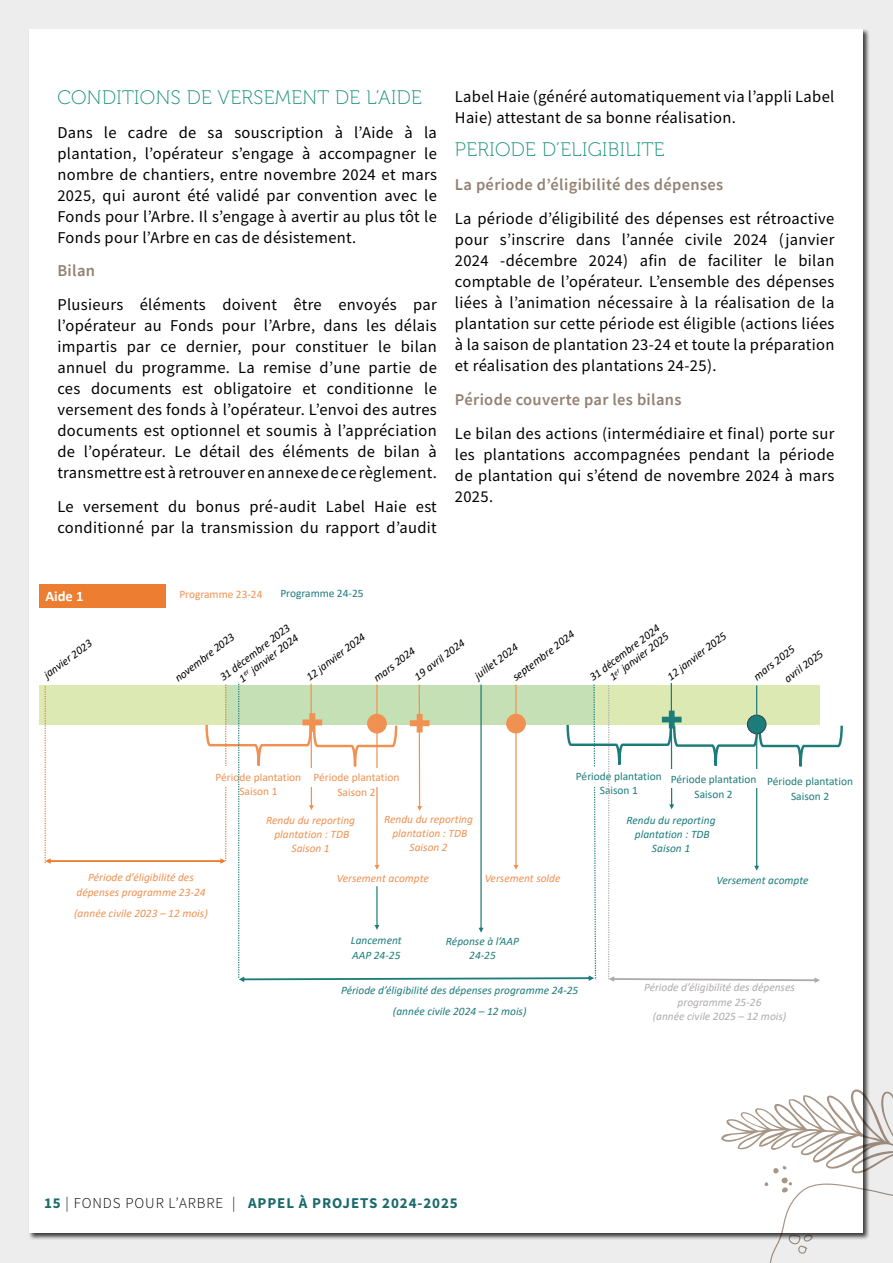
<style>
.page{position:relative;width:893px;height:1263px;background:#ededed}
.page>*{position:absolute;margin:0;border:0;box-sizing:border-box;transform-origin:0 0}
.t1{font:19.5px "Museo 100";letter-spacing:.02em;color:#118d74}
.t2{font:16.5px/21px "Source Sans Pro";letter-spacing:.02em;color:#000;text-align:justify}
.t3{font:600 16.5px "Source Sans Pro";letter-spacing:.02em;color:#928173}
.t4{font:700 15px "Source Sans Pro";letter-spacing:.06em;color:#1a6a6c}
.t5{font:300 15px "Source Sans Pro";letter-spacing:.06em;color:#000}
.t6{font:700 14.7px "Calibri";color:#fff}
.t7{font:italic 11.4px/14.2px "Calibri";letter-spacing:.005em;color:#f09151;text-align:center}
.t8{font:italic 11.4px "Calibri";color:#000}
.t9{font:italic 11.4px/14.7px "Calibri";color:#1c7c7a;text-align:center}
.t10{font:11.4px/14.7px "Calibri";color:#1c7c7a;text-align:center}
.t11{font:italic 11.4px/14.7px "Calibri";letter-spacing:.005em;color:#afabab;text-align:center}
.t12{font:11.4px/14.7px "Calibri";color:#f09151;text-align:center}
.s1{font-weight:300;color:#000}
.s2{font-weight:700;color:#1a6a6c}
</style>
<div class="page">
<div style="left:30px;top:30px;width:833px;height:1203px;background:#fff"></div>
<svg style="left:721px;top:1087px;width:172px;height:176px"></svg>
<div style="left:40px;top:584px;width:126px;height:23px;background:#ed7d31"></div>
<svg style="left:45px;top:683px;width:798px;height:300px"></svg>
<p class="t1" style="left:57px;top:87px;width:366px">CONDITIONS DE VERSEMENT DE L’AIDE</p>
<p class="t2" style="left:57px;top:122px;width:381px">Dans le cadre de sa souscription à l’Aide à la plantation, l’opérateur s’engage à accompagner le nombre de chantiers, entre novembre 2024 et mars 2025, qui auront été validé par convention avec le Fonds pour l’Arbre. Il s’engage à avertir au plus tôt le Fonds pour l’Arbre en cas de désistement.</p>
<p class="t3" style="left:57px;top:260px;width:39px">Bilan</p>
<p class="t2" style="left:57px;top:294px;width:381px">Plusieurs éléments doivent être envoyés par l’opérateur au Fonds pour l’Arbre, dans les délais impartis par ce dernier, pour constituer le bilan annuel du programme. La remise d’une partie de ces documents est obligatoire et conditionne le versement des fonds à l’opérateur. L’envoi des autres documents est optionnel et soumis à l’appréciation de l’opérateur. Le détail des éléments de bilan à transmettre est à retrouver en annexe de ce règlement.</p>
<p class="t2" style="left:57px;top:496px;width:381px">Le versement du bonus pré-audit Label Haie est conditionné par la transmission du rapport d’audit</p>
<p class="t2" style="left:455px;top:86px;width:381px">Label Haie (généré automatiquement via l’appli Label<br>Haie) attestant de sa bonne réalisation.</p>
<p class="t1" style="left:455px;top:139px;width:211px">PERIODE D’ELIGIBILITE</p>
<p class="t3" style="left:455px;top:174px;width:270px">La période d’éligibilité des dépenses</p>
<p class="t2" style="left:455px;top:208px;width:381px">La période d’éligibilité des dépenses est rétroactive pour s’inscrire dans l’année civile 2024 (janvier 2024 -décembre 2024) afin de faciliter le bilan comptable de l’opérateur. L’ensemble des dépenses liées à l’animation nécessaire à la réalisation de la plantation sur cette période est éligible (actions liées à la saison de plantation 23-24 et toute la préparation et réalisation des plantations 24-25).</p>
<p class="t3" style="left:455px;top:388px;width:228px">Période couverte par les bilans</p>
<p class="t2" style="left:455px;top:422px;width:381px">Le bilan des actions (intermédiaire et final) porte sur les plantations accompagnées pendant la période de plantation qui s’étend de novembre 2024 à mars 2025.</p>
<p class="t6" style="left:45px;top:586px;width:40px">Aide 1</p>
<p class="t12" style="left:179px;top:586px;width:85px">Programme 23-24</p>
<p class="t10" style="left:280px;top:585px;width:85px">Programme 24-25</p>
<p class="t8" style="left:586px;top:672px;width:87px;rotate:-38deg">31 décembre 2024</p>
<p class="t8" style="left:216px;top:672px;width:87px;rotate:-38deg">31 décembre 2023</p>
<p class="t8" style="left:509px;top:672px;width:76px;rotate:-38deg">septembre 2024</p>
<p class="t8" style="left:664px;top:671px;width:73px;rotate:-38deg">12 janvier 2025</p>
<p class="t8" style="left:235px;top:674px;width:73px;rotate:-38deg">1<sup>er</sup> janvier 2024</p>
<p class="t8" style="left:606px;top:672px;width:73px;rotate:-38deg">1<sup>er</sup> janvier 2025</p>
<p class="t8" style="left:40px;top:669px;width:58px;rotate:-37deg">janvier 2023</p>
<p class="t8" style="left:303px;top:672px;width:73px;rotate:-38deg">12 janvier 2024</p>
<p class="t8" style="left:411px;top:671px;width:61px;rotate:-37deg">19 avril 2024</p>
<p class="t8" style="left:171px;top:673px;width:73px;rotate:-38deg">novembre 2023</p>
<p class="t8" style="left:471px;top:671px;width:53px;rotate:-38deg">juillet 2024</p>
<p class="t8" style="left:370px;top:673px;width:50px;rotate:-38deg">mars 2024</p>
<p class="t8" style="left:750px;top:671px;width:50px;rotate:-38deg">mars 2025</p>
<p class="t8" style="left:781px;top:674px;width:47px;rotate:-38deg">avril 2025</p>
<p class="t7" style="left:76px;top:870px;width:131px;line-height:14.7px">Période d’éligibilité des dépenses programme 23-24</p>
<p class="t7" style="left:74px;top:906px;width:135px">(année civile 2023 – 12 mois)</p>
<p class="t12" style="left:215px;top:769px;width:87px">Période plantation<br>Saison 1</p>
<p class="t7" style="left:266px;top:812px;width:90px">Rendu du reporting plantation : TDB<br>Saison 1</p>
<p class="t12" style="left:314px;top:770px;width:87px">Période plantation<br>Saison 2</p>
<p class="t7" style="left:384px;top:811px;width:90px">Rendu du reporting plantation : TDB<br>Saison 2</p>
<p class="t7" style="left:337px;top:871px;width:94px">Versement acompte</p>
<p class="t7" style="left:485px;top:871px;width:77px">Versement solde</p>
<p class="t9" style="left:351px;top:932px;width:52px;text-align:left">Lancement<br>AAP 24-25</p>
<p class="t9" style="left:446px;top:933px;width:75px">Réponse à l’AAP<br>24-25</p>
<p class="t10" style="left:576px;top:768px;width:87px">Période plantation<br>Saison 1</p>
<p class="t9" style="left:626px;top:812px;width:90px;line-height:14.2px">Rendu du reporting plantation : TDB<br>Saison 1</p>
<p class="t10" style="left:671px;top:771px;width:87px">Période plantation<br>Saison 2</p>
<p class="t10" style="left:767px;top:774px;width:87px">Période plantation<br>Saison 2</p>
<p class="t9" style="left:716px;top:872px;width:94px">Versement acompte</p>
<p class="t9" style="left:341px;top:979px;width:239px;line-height:21.1px">Période d’éligibilité des dépenses programme 24-25 (année civile 2024 – 12 mois)</p>
<p class="t11" style="left:644px;top:979px;width:152px">Période d’éligibilité des dépenses programme 25-26<br>(année civile 2025 – 12 mois)</p>
<p class="t4" style="left:81px;top:1193px;width:378px"><span class="s1">| FONDS POUR L’ARBRE |</span> AP EL À PROJETS 2024-2025</p>
<p class="t4" style="left:260px;top:1193px;width:211px">APPEL À PROJETS 2024-2025</p>
<p class="t5" style="left:44px;top:1194px;width:193px"><span class="s2">1515</span>| FONDS POUR L’ARBRE |</p>
</div>
